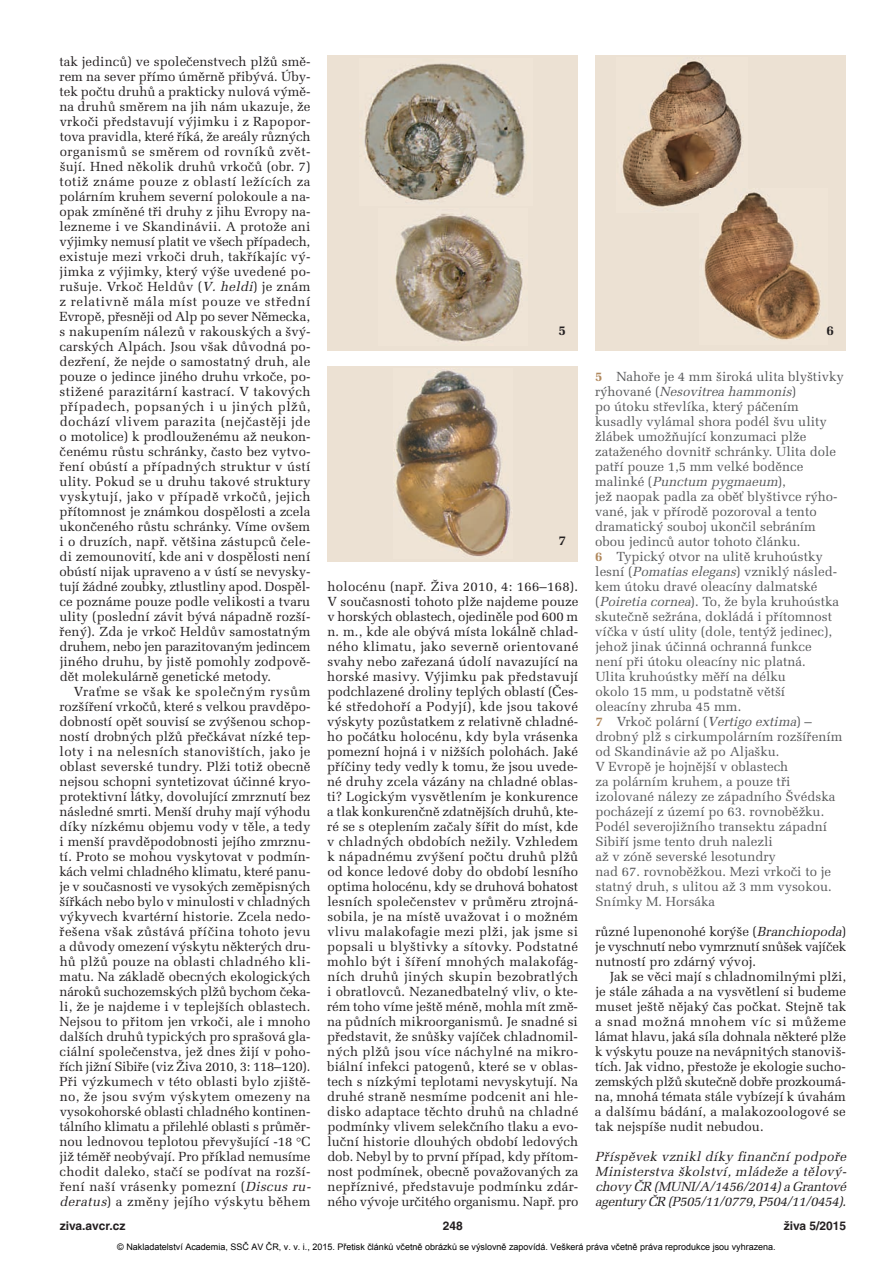
<style>
.page{position:relative;width:893px;height:1263px;background:#fff}
.page>*{position:absolute;margin:0;border:0;box-sizing:border-box;transform-origin:0 0}
.t1{font:700 13.5px "Melior CE";color:#231f20}
.t2{font:13.2px/15px "Melior CE";color:#231f20;text-align:justify}
.t3{font:13.2px/15px "Melior CE";color:#57585a}
.t4{font:italic 13.2px/15px "Melior CE";letter-spacing:.02em;color:#231f20;text-align:justify}
.t5{font:700 12px "Helvetica CE";color:#231f20}
.t6{font:9px "Arial";color:#000}
.s1{font-style:italic}
.s2{font-weight:700;color:#b0885d}
</style>
<div class="page">
<div style="left:327px;top:366px;width:251px;height:195px;background:#ece1d3"></div>
<img style="left:396px;top:370px;width:115px;height:186px">
<div style="left:327px;top:55px;width:251px;height:296px;background:#ece1d3"></div>
<img style="left:364px;top:63px;width:161px;height:139px">
<img style="left:395px;top:214px;width:129px;height:129px">
<div style="left:595px;top:55px;width:251px;height:296px;background:#ece1d3"></div>
<img style="left:622px;top:61px;width:120px;height:128px">
<img style="left:628px;top:189px;width:72px;height:20px">
<img style="left:700px;top:189px;width:121px;height:151px">
<p class="t2" style="left:59px;top:56px;width:253px">tak jedinců) ve společenstvech plžů smě&shy;rem na sever přímo úměrně přibývá. Úby&shy;tek počtu druhů a prakticky nulová výmě&shy;na druhů směrem na jih nám ukazuje, že vrkoči představují výjimku i z Rapopor&shy;tova pravidla, které říká, že areály různých organismů se směrem od rovníků zvět&shy;šují. Hned několik druhů vrkočů (obr. 7) totiž známe pouze z oblastí ležících za polárním kruhem severní polokoule a na - opak zmíněné tři druhy z jihu Evropy na - lezneme i ve Skandinávii. A protože ani výjimky nemusí platit ve všech případech, existuje mezi vrkoči druh, takříkajíc vý - jimka z výjimky, který výše uvedené po - rušuje. Vrkoč Heldův (<span class="s1">V. heldi</span>) je znám z relativně mála míst pouze ve střední Evropě, přesněji od Alp po sever Německa, s nakupením nálezů v rakouských a švý&shy;carských Alpách. Jsou však důvodná po - dezření, že nejde o samostatný druh, ale pouze o jedince jiného druhu vrkoče, po - stižené parazitární kastrací. V takových případech, popsaných i u jiných plžů, dochází vlivem parazita (nejčastěji jde o motolice) k prodlouženému až neukon&shy;čenému růstu schránky, často bez vytvo&shy;ření obústí a případných struktur v ústí ulity. Pokud se u druhu takové struktury vyskytují, jako v případě vrkočů, jejich přítomnost je známkou dospělosti a zcela ukončeného růstu schránky. Víme ovšem i o druzích, např. většina zástupců čele&shy;di zemounovití, kde ani v dospělosti není obústí nijak upraveno a v ústí se nevysky&shy;tují žádné zoubky, ztlustliny apod. Dospěl&shy;ce poznáme pouze podle velikosti a tvaru ulity (poslední závit bývá nápadně rozší&shy;řený). Zda je vrkoč Heldův samostatným druhem, nebo jen parazitovaným jedincem jiného druhu, by jistě pomohly zodpově&shy;dět molekulárně genetické metody.</p>
<p class="t2" style="left:59px;top:686px;width:255px;text-align:left;text-indent:14px">Vraťme se však ke společným rysům rozšíření vrkočů, které s velkou pravděpo - dobností opět souvisí se zvýšenou schop&shy;ností drobných plžů přečkávat nízké tep&shy;loty i na nelesních stanovištích, jako je oblast severské tundry. Plži totiž obecně nejsou schopni syntetizovat účinné kryo - protektivní látky, dovolující zmrznutí bez následné smrti. Menší druhy mají výhodu díky nízkému objemu vody v těle, a tedy i menší pravděpodobnosti jejího zmrznu&shy;tí. Proto se mohou vyskytovat v podmín&shy;kách velmi chladného klimatu, které panu&shy;je v současnosti ve vysokých zeměpisných šířkách nebo bylo v minulosti v chladných výkyvech kvartérní historie. Zcela nedo&shy;řešena však zůstává příčina tohoto jevu a důvody omezení výskytu některých dru&shy;hů plžů pouze na oblasti chladného kli&shy;matu. Na základě obecných ekologických nároků suchozemských plžů bychom čeka&shy;li, že je najdeme i v teplejších oblastech.<br>Nejsou to přitom jen vrkoči, ale i mnoho dalších druhů typických pro sprašová gla&shy;ciální společenstva, jež dnes žijí v poho&shy;řích jižní Sibiře (viz Živa 2010, 3: 118–120).<br>Při výzkumech v této oblasti bylo zjiště&shy;no, že jsou svým výskytem omezeny na vysokohorské oblasti chladného kontinen - tálního klimatu a přilehlé oblasti s průměr&shy;nou lednovou teplotou převyšující -18 °C již téměř neobývají. Pro příklad nemusíme chodit daleko, stačí se podívat na rozší&shy;ření naší vrásenky pomezní (<span class="s1">Discus ru - deratus</span>) a změny jejího výskytu během</p>
<p class="t1" style="left:559px;top:326px;width:9px">5</p>
<p class="t1" style="left:826px;top:326px;width:9px">6</p>
<p class="t1" style="left:559px;top:536px;width:9px">7</p>
<p class="t2" style="left:327px;top:581px;width:253px">holocénu (např. Živa 2010, 4: 166–168).<br>V současnosti tohoto plže najdeme pouze v horských oblastech, ojediněle pod 600 m n. m., kde ale obývá místa lokálně chlad&shy;ného klimatu, jako severně orientované svahy nebo zařezaná údolí navazující na horské masivy. Výjimku pak představují podchlazené droliny teplých oblastí (Čes&shy;ké středohoří a Podyjí), kde jsou takové výskyty pozůstatkem z relativně chladné&shy;ho počátku holocénu, kdy byla vrásenka pomezní hojná i v nižších polohách. Jaké příčiny tedy vedly k tomu, že jsou uvede&shy;né druhy zcela vázány na chladné oblas&shy;ti? Logickým vysvětlením je konkurence a tlak konkurenčně zdatnějších druhů, kte&shy;ré se s oteplením začaly šířit do míst, kde v chladných obdobích nežily. Vzhledem k nápadnému zvýšení počtu druhů plžů od konce ledové doby do období lesního optima holocénu, kdy se druhová bohatost lesních společenstev v průměru ztrojná&shy;sobila, je na místě uvažovat i o možném vlivu malakofagie mezi plži, jak jsme si popsali u blyštivky a sítovky. Podstatné mohlo být i šíření mnohých malakofág&shy;ních druhů jiných skupin bezobratlých i obratlovců. Nezanedbatelný vliv, o kte&shy;rém toho víme ještě méně, mohla mít změ&shy;na půdních mikroorganismů. Je snadné si představit, že snůšky vajíček chladnomil&shy;ných plžů jsou více náchylné na mikro - biální infekci patogenů, které se v oblas&shy;tech s nízkými teplotami nevyskytují. Na druhé straně nesmíme podcenit ani hle&shy;disko adaptace těchto druhů na chladné podmínky vlivem selekčního tlaku a evo&shy;luční historie dlouhých období ledových dob. Nebyl by to první případ, kdy přítom&shy;nost podmínek, obecně považovaných za nepříznivé, představuje podmínku zdár&shy;ného vývoje určitého organismu. Např. pro</p>
<p class="t3" style="left:595px;top:371px;width:250px"><span class="s2">5</span> Nahoře je 4 mm široká ulita blyštivky r ý h o v a n é ( <span class="s1">Nesovitrea hammonis</span>)<br>po útoku střevlíka, který páčením kusadly vylámal shora podél švu ulity žlábek umožňující konzumaci plže zataženého dovnitř schránky. Ulita dole patří pouze 1,5 mm velké boděnce<br>m a l i n k é ( <span class="s1">Punctum pygmaeum</span>) ,<br>jež naopak padla za oběť blyštivce rýho&shy;vané, jak v přírodě pozoroval a tento dramatický souboj ukončil sebráním obou jedinců autor tohoto článku.<br><span class="s2">6</span> Typický otvor na ulitě kruhoústky lesní (<span class="s1">Pomatias elegans</span>) vzniklý násled&shy;kem útoku dravé oleacíny dalmatské (<span class="s1">Poiretia cornea</span>). To, že byla kruhoústka skutečně sežrána, dokládá i přítomnost víčka v ústí ulity (dole, tentýž jedinec), jehož jinak účinná ochranná funkce<br>není při útoku oleacíny nic platná.<br>Ulita kruhoústky měří na délku<br>okolo 15 mm, u podstatně větší<br>oleacíny zhruba 45 mm.<br><span class="s2">7</span> Vrkoč polární (<span class="s1">Vertigo extima</span>) – drobný plž s cirkumpolárním rozšířením od Skandinávie až po Aljašku.<br>V Evropě je hojnější v oblastech<br>za polárním kruhem, a pouze tři izolované nálezy ze západního Švédska pocházejí z území po 63. rovnoběžku.<br>Podél severojižního transektu západní Sibiří jsme tento druh nalezli<br>až v zóně severské lesotundry<br>nad 67. rovnoběžkou. Mezi vrkoči to je statný druh, s ulitou až 3 mm vysokou.<br>Snímky M. Horsáka</p>
<p class="t2" style="left:595px;top:926px;width:252px">různé lupenonohé korýše (<span class="s1">Branchiopoda</span>) je vyschnutí nebo vymrznutí snůšek vajíček nutností pro zdárný vývoj.</p>
<p class="t2" style="left:595px;top:971px;width:253px;text-indent:15px">Jak se věci mají s chladnomilnými plži, je stále záhada a na vysvětlení si budeme muset ještě nějaký čas počkat. Stejně tak a snad možná mnohem víc si můžeme lámat hlavu, jaká síla dohnala některé plže k výskytu pouze na nevápnitých stanoviš&shy;tích. Jak vidno, přestože je ekologie sucho&shy;zemských plžů skutečně dobře prozkoumá&shy;na, mnohá témata stále vybízejí k úvahám a dalšímu bádání, a malakozoologové se tak nejspíše nudit nebudou.</p>
<p class="t4" style="left:595px;top:1151px;width:255px">Příspěvek vznikl díky finanční podpoře Ministerstva školství, mládeže a tělový&shy;chovy ČR (MUNI/A/1456/2014)a Grantové agentury ČR (P505/11/0779,P504/11/0454).</p>
<p class="t5" style="left:60px;top:1221px;width:67px">ziva.avcr.cz</p>
<p class="t5" style="left:443px;top:1221px;width:22px">248</p>
<p class="t5" style="left:784px;top:1221px;width:64px">živa 5/2015</p>
<p class="t6" style="left:117px;top:1241px;width:660px">© Nakladatelství Academia, SSČ AV ČR, v. v. i., 2015. Přetisk článků včetně obrázků se výslovně zapovídá. Veškerá práva včetně práva reprodukce jsou vyhrazena.</p>
</div>
